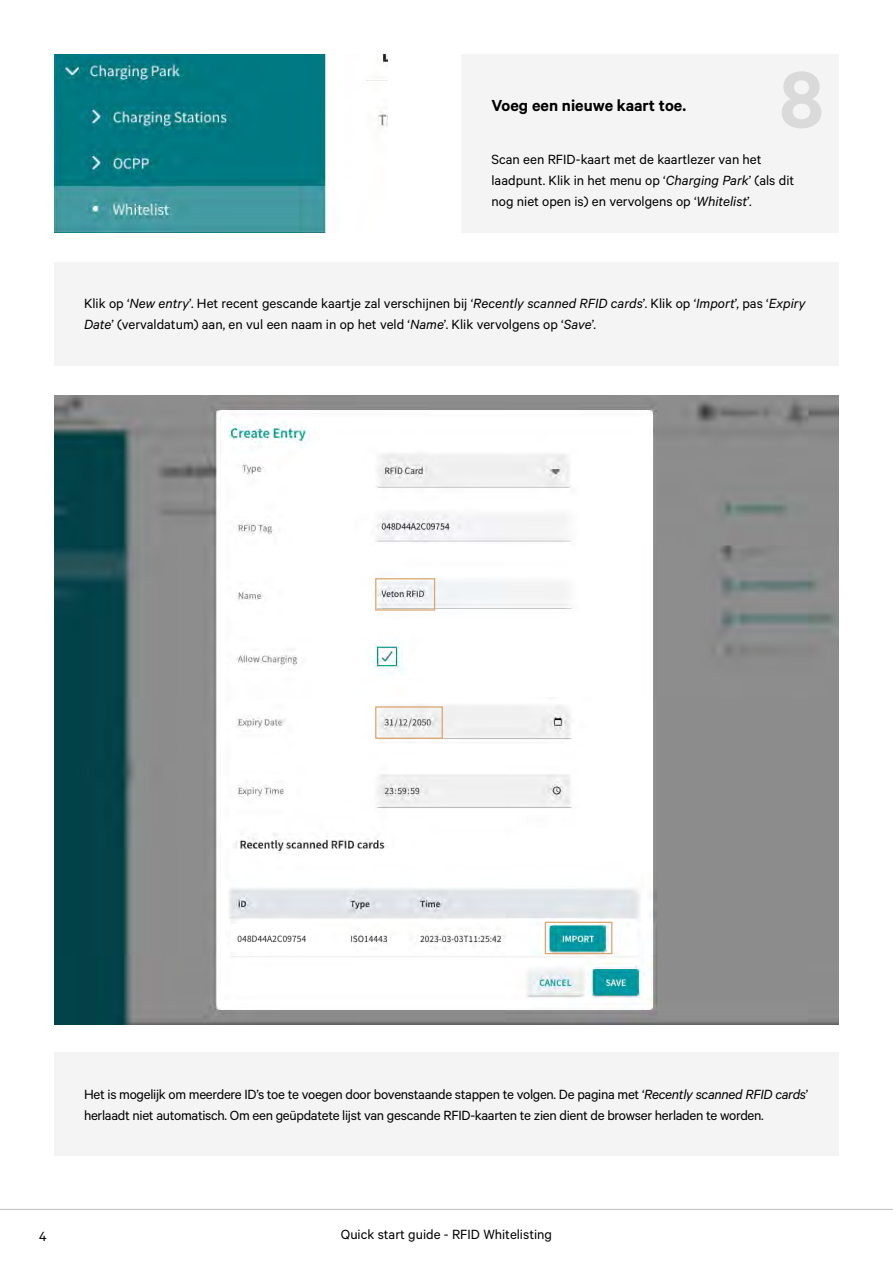
<style>
.page{position:relative;width:893px;height:1263px;background:#fff}
.page>*{position:absolute;margin:0;border:0;box-sizing:border-box;transform-origin:0 0}
.t1{font:600 90px "Calibre";color:#dadada}
.t2{font:600 18px "Calibre";color:#000}
.t3{font:15px/21px "Calibre";letter-spacing:-.005em;color:#000}
.s1{font-style:italic}
</style>
<div class="page">
<hr style="left:0;top:1209px;width:893px;height:1px;background:#bcbec0">
<div style="left:461px;top:54px;width:378px;height:178px;background:#f4f4f4"></div>
<img style="left:54px;top:54px;width:333px;height:178px">
<div style="left:54px;top:262px;width:785px;height:103px;background:#f4f4f4"></div>
<div style="left:54px;top:1053px;width:785px;height:103px;background:#f4f4f4"></div>
<img style="left:54px;top:396px;width:785px;height:628px">
<img style="left:232px;top:924px;width:83px;height:28px">
<div style="left:375px;top:578px;width:60px;height:33px;border:1px solid #dba76e"></div>
<div style="left:375px;top:706px;width:68px;height:33px;border:1px solid #dba76e"></div>
<div style="left:545px;top:922px;width:67px;height:32px;border:1px solid #dba76e"></div>
<p class="t2" style="left:491px;top:95px;width:196px">Voeg een nieuwe kaart toe.</p>
<h1 class="t1" style="left:779px;top:46px;width:46px">8</h1>
<p class="t3" style="left:491px;top:149px;width:304px">Scan een RFID-kaart met de kaartlezer van het laadpunt. Klik in het menu op ‘<span class="s1">Charging Park</span>’ (als dit nog niet open is) en vervolgens op ‘<span class="s1">Whitelist</span>’.</p>
<p class="t3" style="left:84px;top:292px;width:723px">Klik op ‘<span class="s1">New entry</span>’. Het recent gescande kaartje zal verschijnen bij ‘<span class="s1">Recently scanned RFID cards</span>’. Klik op ‘<span class="s1">Import</span>’, pas ‘<span class="s1">Expiry<br>Date</span>’ (vervaldatum) aan, en vul een naam in op het veld ‘<span class="s1">Name</span>’. Klik vervolgens op ‘<span class="s1">Save</span>’.</p>
<p class="t3" style="left:84px;top:1083px;width:726px">Het is mogelijk om meerdere ID’s toe te voegen door bovenstaande stappen te volgen. De pagina met ‘<span class="s1">Recently scanned RFID cards</span>’ herlaadt niet automatisch. Om een geüpdatete lijst van gescande RFID-kaarten te zien dient de browser herladen te worden.</p>
<p class="t3" style="left:39px;top:1225px;width:9px">4</p>
<p class="t3" style="left:341px;top:1223px;width:213px">Quick start guide - RFID Whitelisting</p>
</div>
